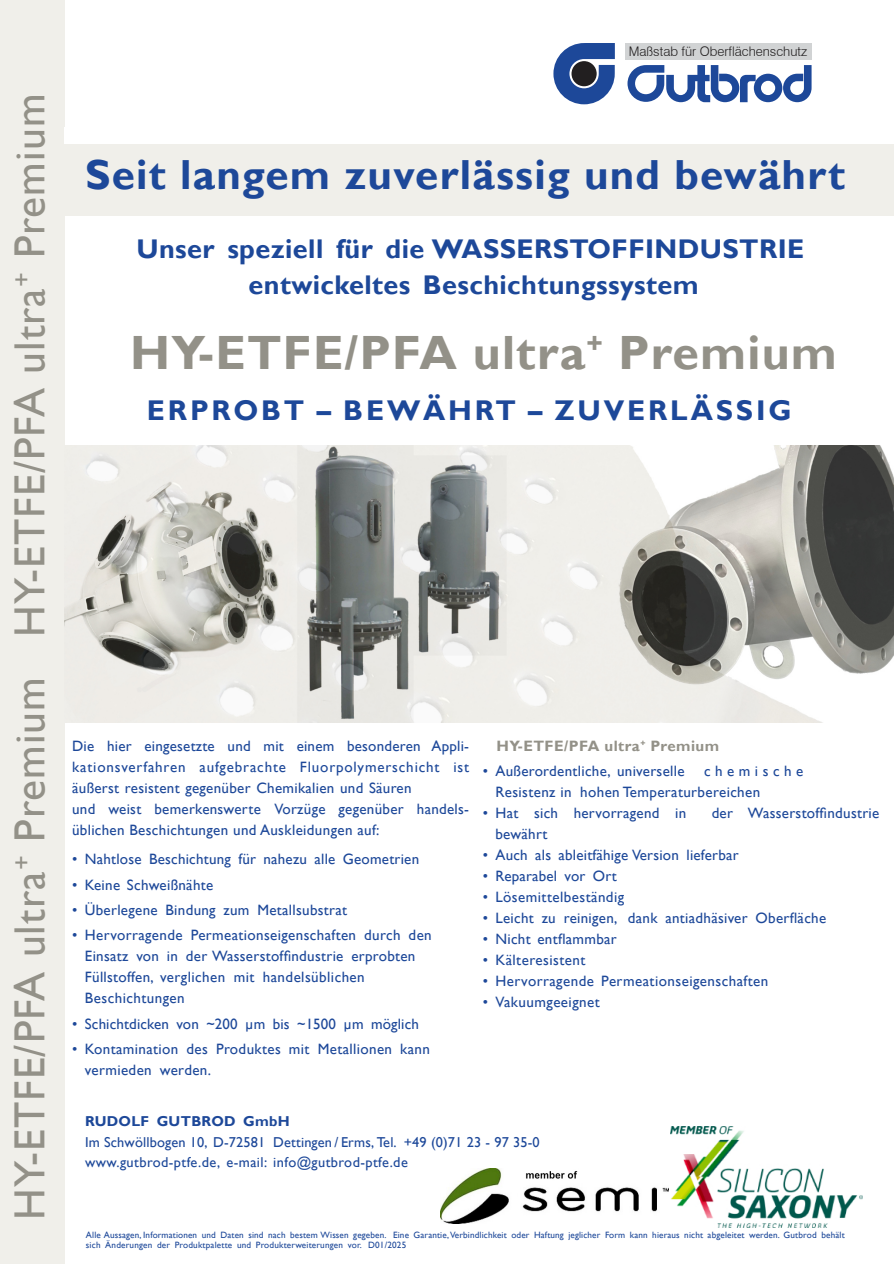
<style>
.page{position:relative;width:894px;height:1264px;background:#fff}
.page>*{position:absolute;margin:0;border:0;box-sizing:border-box;transform-origin:0 0}
.t1{font:700 48px "Gill Sans";letter-spacing:.025em;color:#939188}
.t2{font:43.5px "Gill Sans";letter-spacing:.025em;color:#939188}
.t3{font:700 42px "Gill Sans";letter-spacing:.03em;color:#1d4899}
.t4{font:700 28.5px "Gill Sans";letter-spacing:.1em;color:#1d4899}
.t5{font:700 27px/36px "Gill Sans";letter-spacing:.015em;color:#1d4899;text-align:center}
.t6{font:15px/21px "Gill Sans";letter-spacing:.02em;color:#1d4899}
.t7{font:700 15px "Gill Sans";letter-spacing:.03em;color:#939188}
.t8{font:14.4px/20.1px "Gill Sans";letter-spacing:.01em;color:#1d4899}
.t9{font:700 14.4px "Gill Sans";letter-spacing:.02em;color:#1d4899}
.t10{font:300 13.2px "Swiss 721 BT";color:#221f20}
.t11{font:9.15px/10.1px "Gill Sans";letter-spacing:.015em;color:#1d4899}
</style>
<div class="page">
<div style="left:0;top:0;width:65px;height:1263px;background:#f0efea"></div>
<svg style="left:553px;top:43px;width:61px;height:61px"></svg>
<svg style="left:627px;top:65px;width:184px;height:37px"></svg>
<div style="left:625px;top:43px;width:186px;height:16px;background:#d1d3d4"></div>
<img style="left:670px;top:1126px;width:192px;height:101px">
<img style="left:65px;top:445px;width:828px;height:276px">
<div style="left:64px;top:127px;width:829px;height:88px;background:#fff"></div>
<div style="left:65px;top:144px;width:828px;height:71px;background:#f0efea"></div>
<img style="left:440px;top:1168px;width:227px;height:54px">
<h2 class="t2" style="left:14px;top:1219px;width:1127px;rotate:-90deg">HY-ETFE/PFA ultra<sup>+</sup> Premium HY-ETFE/PFA ultra<sup>+</sup> Premium</h2>
<p class="t10" style="left:628px;top:46px;width:180px">Maßstab für Oberflächenschutz</p>
<h3 class="t3" style="left:85px;top:159px;width:761px">Seit langem zuverlässig und bewährt</h3>
<h3 class="t5" style="left:136px;top:234px;width:669px">Unser speziell für die WASSERSTOFFINDUSTRIE entwickeltes Beschichtungssystem</h3>
<h1 class="t1" style="left:130px;top:336px;width:708px">HY-ETFE/PFA ultra<sup>+</sup> Premium</h1>
<h3 class="t4" style="left:147px;top:400px;width:645px">ERPROBT – BEWÄHRT – ZUVERLÄSSIG</h3>
<p class="t6" style="left:72px;top:736px;width:398px">Die hier eingesetzte und mit einem besonderen Appli&shy;kationsverfahren aufgebrachte Fluorpolymerschicht ist äußerst resistent gegenüber Chemikalien und Säuren<br>und weist bemerkenswerte Vorzüge gegenüber handels&shy;üblichen Beschichtungen und Auskleidungen auf:</p>
<p class="t6" style="left:72px;top:850px;width:348px">• Nahtlose Beschichtung für nahezu alle Geometrien</p>
<p class="t6" style="left:72px;top:875px;width:143px">• Keine Schweißnähte</p>
<p class="t6" style="left:72px;top:900px;width:276px">• Überlegene Bindung zum Metallsubstrat</p>
<p class="t6" style="left:85px;top:926px;width:348px;text-indent:-13px">• Hervorragende Permeationseigenschaften durch den Einsatz von in der Wasserstoffindustrie erprobten Füllstoffen, verglichen mit handelsüblichen Beschichtungen</p>
<p class="t6" style="left:72px;top:1014px;width:348px">• Schichtdicken von ~200 µm bis ~1500 µm möglich</p>
<p class="t6" style="left:85px;top:1039px;width:346px;text-indent:-13px">• Kontamination des Produktes mit Metallionen kann vermieden werden.</p>
<p class="t7" style="left:496px;top:740px;width:224px">HY-ETFE/PFA ultra<sup>+</sup> Premium</p>
<p class="t6" style="left:482px;top:762px;width:203px">• Außerordentliche, universelle</p>
<p class="t6" style="left:495px;top:762px;width:309px;text-indent:208px">chemische<br>Resistenz in hohen Temperaturbereichen</p>
<p class="t6" style="left:482px;top:804px;width:205px">• Hat sich hervorragend in</p>
<p class="t6" style="left:711px;top:804px;width:169px">der Wasserstoffindustrie</p>
<p class="t6" style="left:495px;top:825px;width:54px">bewährt</p>
<p class="t6" style="left:482px;top:846px;width:257px">• Auch als ableitfähige Version lieferbar</p>
<p class="t6" style="left:482px;top:867px;width:136px">• Reparabel vor Ort</p>
<p class="t6" style="left:482px;top:888px;width:143px">• Lösemittelbeständig</p>
<p class="t6" style="left:482px;top:909px;width:345px">• Leicht zu reinigen, dank antiadhäsiver Oberfläche</p>
<p class="t6" style="left:482px;top:930px;width:136px">• Nicht entflammbar</p>
<p class="t6" style="left:482px;top:951px;width:104px">• Kälteresistent</p>
<p class="t6" style="left:482px;top:972px;width:287px">• Hervorragende Permeationseigenschaften</p>
<p class="t6" style="left:482px;top:993px;width:119px">• Vakuumgeeignet</p>
<p class="t9" style="left:85px;top:1116px;width:206px">RUDOLF GUTBROD GmbH</p>
<p class="t8" style="left:85px;top:1132px;width:456px">Im Schwöllbogen 10, D-72581 Dettingen / Erms, Tel. +49 (0)71 23 - 97 35-0 www.gutbrod-ptfe.de, e-mail: info@gutbrod-ptfe.de</p>
<p class="t11" style="left:86px;top:1230px;width:760px">Alle Aussagen, Informationen und Daten sind nach bestem Wissen gegeben. Eine Garantie,Verbindlichkeit oder Haftung jeglicher Form kann hieraus nicht abgeleitet werden. Gutbrod behält sich Änderungen der Produktpalette und Produkterweiterungen vor. D01/2025</p>
</div>
